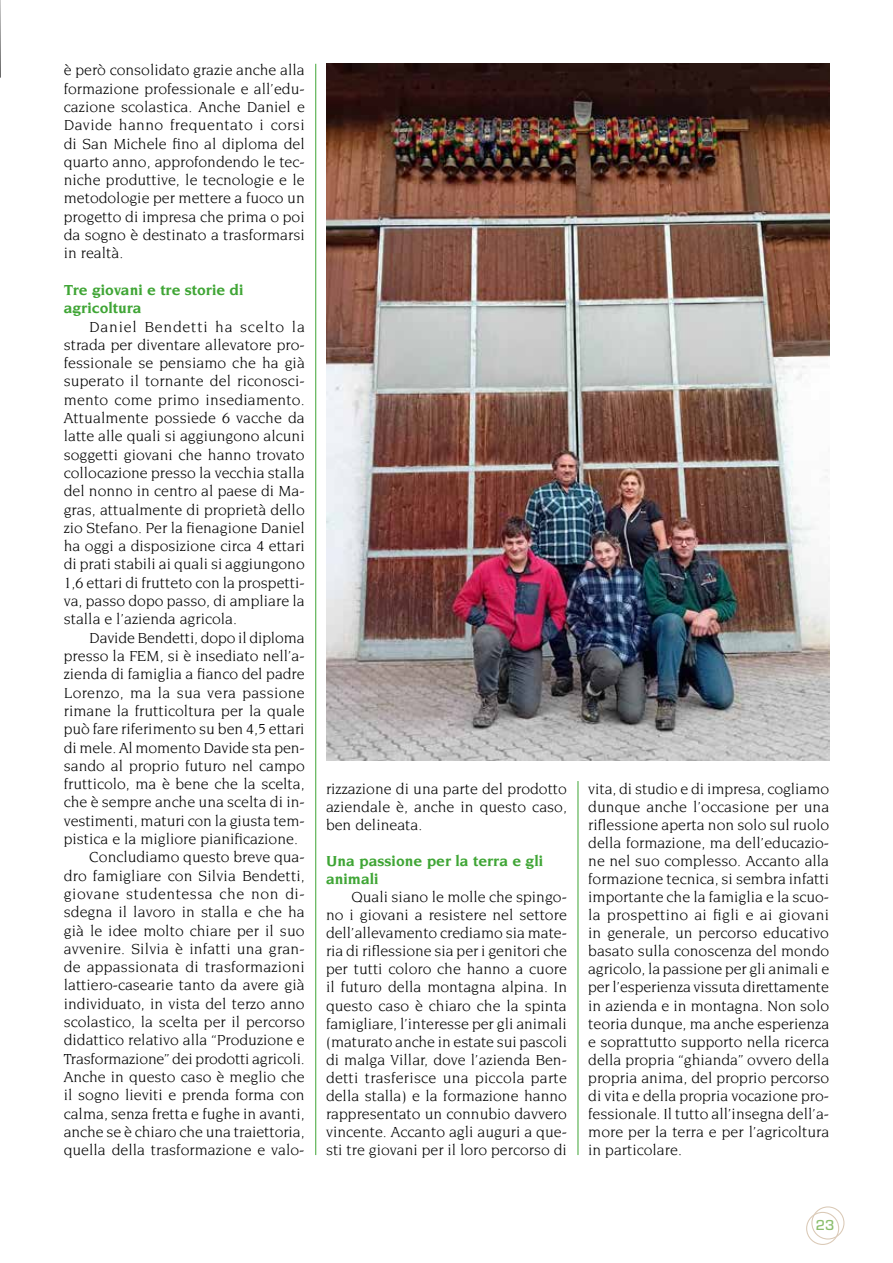
<style>
.page{position:relative;width:893px;height:1263px;background:#fff}
.page>*{position:absolute;margin:0;border:0;box-sizing:border-box;transform-origin:0 0}
.t1{font:15.75px/18.1px "Novarese Std";color:#000;text-align:justify}
.t2{font:700 15.75px/18.3px "Novarese Std";color:#3fa535}
.t3{font:15.75px "Novarese Std";letter-spacing:.03em;color:#000}
.t4{font:500 15px "Eurostile";color:#8bbe6d}
</style>
<div class="page">
<div style="left:806px;top:1212px;width:33px;height:33px;border:1px solid #dac9b6;border-radius:50%"></div>
<div style="left:811px;top:1206px;width:33px;height:33px;border:1px solid #dac9b6;border-radius:50%"></div>
<hr style="left:315px;top:64px;width:1px;height:1091px;background:#3fa535">
<hr style="left:578px;top:781px;width:1px;height:374px;background:#3fa535">
<svg style="left:0;top:0;width:1px;height:78px"></svg>
<img style="left:327px;top:64px;width:503px;height:697px">
<p class="t1" style="left:64px;top:61px;width:243px">è però consolidato grazie anche alla formazione professionale e all’edu&shy;cazione scolastica. Anche Daniel e Davide hanno frequentato i corsi di San Michele fino al diploma del quarto anno, approfondendo le tec&shy;niche produttive, le tecnologie e le metodologie per mettere a fuoco un progetto di impresa che prima o poi da sogno è destinato a trasformarsi in realtà.</p>
<p class="t2" style="left:64px;top:280px;width:181px">Tre giovani e tre storie di agricoltura</p>
<p class="t1" style="left:64px;top:317px;width:243px;text-indent:26px">Daniel Bendetti ha scelto la strada per diventare allevatore pro&shy;fessionale se pensiamo che ha già superato il tornante del riconosci&shy;mento come primo insediamento.<br>Attualmente possiede 6 vacche da latte alle quali si aggiungono alcuni soggetti giovani che hanno trovato collocazione presso la vecchia stalla del nonno in centro al paese di Ma&shy;gras, attualmente di proprietà dello zio Stefano. Per la fienagione Daniel ha oggi a disposizione circa 4 ettari di prati stabili ai quali si aggiungono 1,6 ettari di frutteto con la prospetti&shy;va, passo dopo passo, di ampliare la stalla e l’azienda agricola.</p>
<p class="t1" style="left:89px;top:628px;width:217px">Davide Bendetti, dopo il diploma</p>
<p class="t1" style="left:64px;top:647px;width:242px">presso la FEM, si è insediato nell’a-</p>
<p class="t1" style="left:64px;top:665px;width:242px">zienda di famiglia a fianco del padre</p>
<p class="t1" style="left:64px;top:683px;width:242px">Lorenzo, ma la sua vera passione</p>
<p class="t1" style="left:64px;top:701px;width:242px">rimane la frutticoltura per la quale</p>
<p class="t1" style="left:64px;top:720px;width:242px">può fare riferimento su ben 4,5 ettari</p>
<p class="t1" style="left:64px;top:738px;width:243px">di mele. Al momento Davide sta pen-</p>
<p class="t1" style="left:64px;top:756px;width:243px">sando al proprio futuro nel campo</p>
<p class="t1" style="left:64px;top:775px;width:242px">frutticolo, ma è bene che la scelta,</p>
<p class="t1" style="left:64px;top:793px;width:242px">che è sempre anche una scelta di in-</p>
<p class="t1" style="left:64px;top:811px;width:242px">vestimenti, maturi con la giusta tem-</p>
<p class="t1" style="left:64px;top:830px;width:236px">pistica e la migliore pianificazione.</p>
<p class="t1" style="left:89px;top:848px;width:217px">Concludiamo questo breve qua-</p>
<p class="t1" style="left:64px;top:866px;width:243px">dro famigliare con Silvia Bendetti,</p>
<p class="t3" style="left:64px;top:885px;width:242px">giovane studentessa che non di-</p>
<p class="t1" style="left:64px;top:903px;width:242px">sdegna il lavoro in stalla e che ha</p>
<p class="t1" style="left:64px;top:921px;width:242px">già le idee molto chiare per il suo</p>
<p class="t1" style="left:64px;top:939px;width:242px">avvenire. Silvia è infatti una gran-</p>
<p class="t1" style="left:64px;top:958px;width:242px">de appassionata di trasformazioni</p>
<p class="t1" style="left:64px;top:976px;width:242px">lattiero-casearie tanto da avere già</p>
<p class="t1" style="left:64px;top:994px;width:242px">individuato, in vista del terzo anno</p>
<p class="t1" style="left:64px;top:1013px;width:242px">scolastico, la scelta per il percorso</p>
<p class="t1" style="left:64px;top:1031px;width:242px">didattico relativo alla “Produzione e</p>
<p class="t1" style="left:64px;top:1049px;width:243px">Trasformazione” dei prodotti agricoli.</p>
<p class="t1" style="left:64px;top:1067px;width:242px">Anche in questo caso è meglio che</p>
<p class="t1" style="left:64px;top:1086px;width:242px">il sogno lieviti e prenda forma con</p>
<p class="t1" style="left:64px;top:1104px;width:242px">calma, senza fretta e fughe in avanti,</p>
<p class="t1" style="left:64px;top:1122px;width:242px">anche se è chiaro che una traiettoria,</p>
<p class="t1" style="left:64px;top:1141px;width:242px">quella della trasformazione e valo-</p>
<p class="t1" style="left:326px;top:779px;width:243px">rizzazione di una parte del prodotto aziendale è, anche in questo caso, ben delineata.</p>
<p class="t2" style="left:326px;top:851px;width:219px">Una passione per la terra e gli animali</p>
<p class="t1" style="left:326px;top:888px;width:243px;text-indent:26px">Quali siano le molle che spingo&shy;no i giovani a resistere nel settore dell’allevamento crediamo sia mate&shy;ria di riflessione sia per i genitori che per tutti coloro che hanno a cuore il futuro della montagna alpina. In questo caso è chiaro che la spinta famigliare, l’interesse per gli animali (maturato anche in estate sui pascoli di malga Villar, dove l’azienda Ben&shy;detti trasferisce una piccola parte della stalla) e la formazione hanno rappresentato un connubio davvero vincente. Accanto agli auguri a que&shy;sti tre giovani per il loro percorso di</p>
<p class="t1" style="left:588px;top:779px;width:243px">vita, di studio e di impresa, cogliamo dunque anche l’occasione per una riflessione aperta non solo sul ruolo della formazione, ma dell’educazio&shy;ne nel suo complesso. Accanto alla formazione tecnica, si sembra infatti importante che la famiglia e la scuo&shy;la prospettino ai figli e ai giovani in generale, un percorso educativo basato sulla conoscenza del mondo agricolo, la passione per gli animali e per l’esperienza vissuta direttamente in azienda e in montagna. Non solo teoria dunque, ma anche esperienza e soprattutto supporto nella ricerca della propria “ghianda” ovvero della propria anima, del proprio percorso di vita e della propria vocazione pro&shy;fessionale. Il tutto all’insegna dell’a&shy;more per la terra e per l’agricoltura in particolare.</p>
<p class="t4" style="left:816px;top:1214px;width:20px">23</p>
</div>
